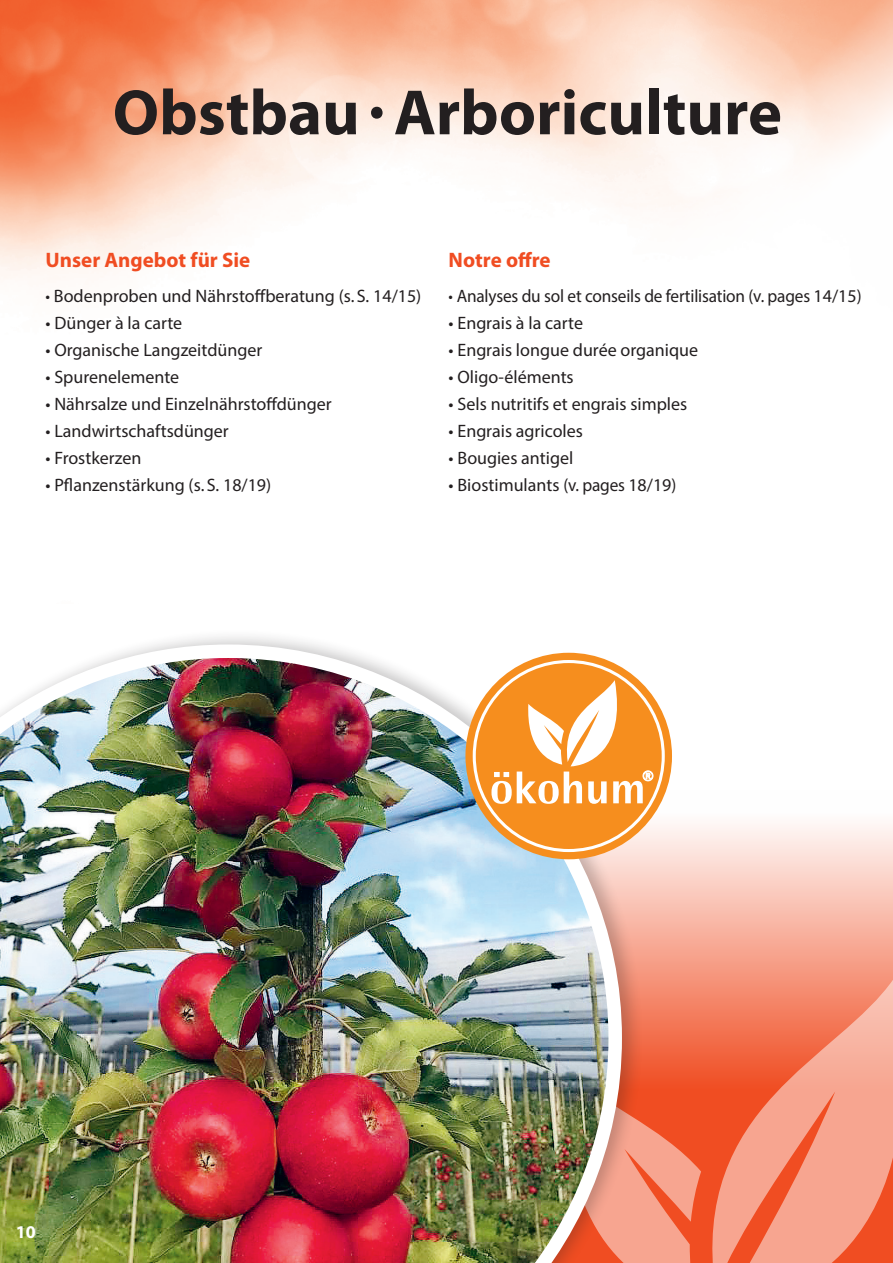
<style>
.page{position:relative;width:893px;height:1263px;background:#fff}
.page>*{position:absolute;margin:0;border:0;box-sizing:border-box;transform-origin:0 0}
.t1{font:700 64.5px "Myriad Pro";color:#231f20}
.t2{font:700 21px "Myriad Pro";color:#f04d22}
.t3{font:18px "Myriad Pro";color:#231f20}
.t4{font:18px "Myriad Pro";color:#231f20;scale:.96 1}
.t5{font:700 18px "Myriad Pro";color:#fff}
.s1{font-stretch:condensed}
</style>
<div class="page">
<img style="left:0;top:0;width:893px;height:281px">
<svg style="left:644px;top:792px;width:249px;height:276px"></svg>
<svg style="left:690px;top:978px;width:203px;height:285px;background:#f4876b"></svg>
<svg style="left:644px;top:1068px;width:57px;height:195px;background:#f37655"></svg>
<div style="left:0;top:628px;width:644px;height:635px;background:#231f20;opacity:.25"></div>
<img style="left:0;top:638px;width:629px;height:625px">
<svg style="left:465px;top:653px;width:207px;height:206px;background:#f69b39"></svg>
<svg style="left:491px;top:680px;width:162px;height:124px"></svg>
<h1 class="t1" style="left:113px;top:70px;width:671px">Obstbau·Arboriculture</h1>
<p class="t2" style="left:45px;top:246px;width:206px">Unser Angebot für Sie</p>
<p class="t3" style="left:45px;top:285px;width:377px"><span class="s1">•</span> Bodenproben und Nährstoffberatung (s. S. 14/15)</p>
<p class="t3" style="left:45px;top:312px;width:138px">• Dünger à la carte</p>
<p class="t3" style="left:45px;top:339px;width:218px">• Organische Langzeitdünger</p>
<p class="t3" style="left:45px;top:366px;width:135px">• Spurenelemente</p>
<p class="t3" style="left:45px;top:393px;width:288px">• Nährsalze und Einzelnährstoffdünger</p>
<p class="t3" style="left:45px;top:420px;width:185px">• Landwirtschaftsdünger</p>
<p class="t3" style="left:45px;top:447px;width:97px">• Frostkerzen</p>
<p class="t3" style="left:45px;top:474px;width:227px">• Pflanzenstärkung (s. S. 18/19)</p>
<p class="t2" style="left:449px;top:246px;width:104px">Notre offre</p>
<p class="t4" style="left:449px;top:285px;width:432px"><span class="s1">•</span> Analyses du sol et conseils de fertilisation (v. pages 14/15)</p>
<p class="t3" style="left:449px;top:312px;width:136px">• Engrais à la carte</p>
<p class="t3" style="left:449px;top:339px;width:251px">• Engrais longue durée organique</p>
<p class="t3" style="left:449px;top:366px;width:127px">• Oligo-éléments</p>
<p class="t3" style="left:449px;top:393px;width:240px">• Sels nutritifs et engrais simples</p>
<p class="t3" style="left:449px;top:420px;width:136px">• Engrais agricoles</p>
<p class="t3" style="left:449px;top:447px;width:126px">• Bougies antigel</p>
<p class="t3" style="left:449px;top:474px;width:229px">• Biostimulants (v. pages 18/19)</p>
<p class="t5" style="left:16px;top:1220px;width:21px">10</p>
</div>
